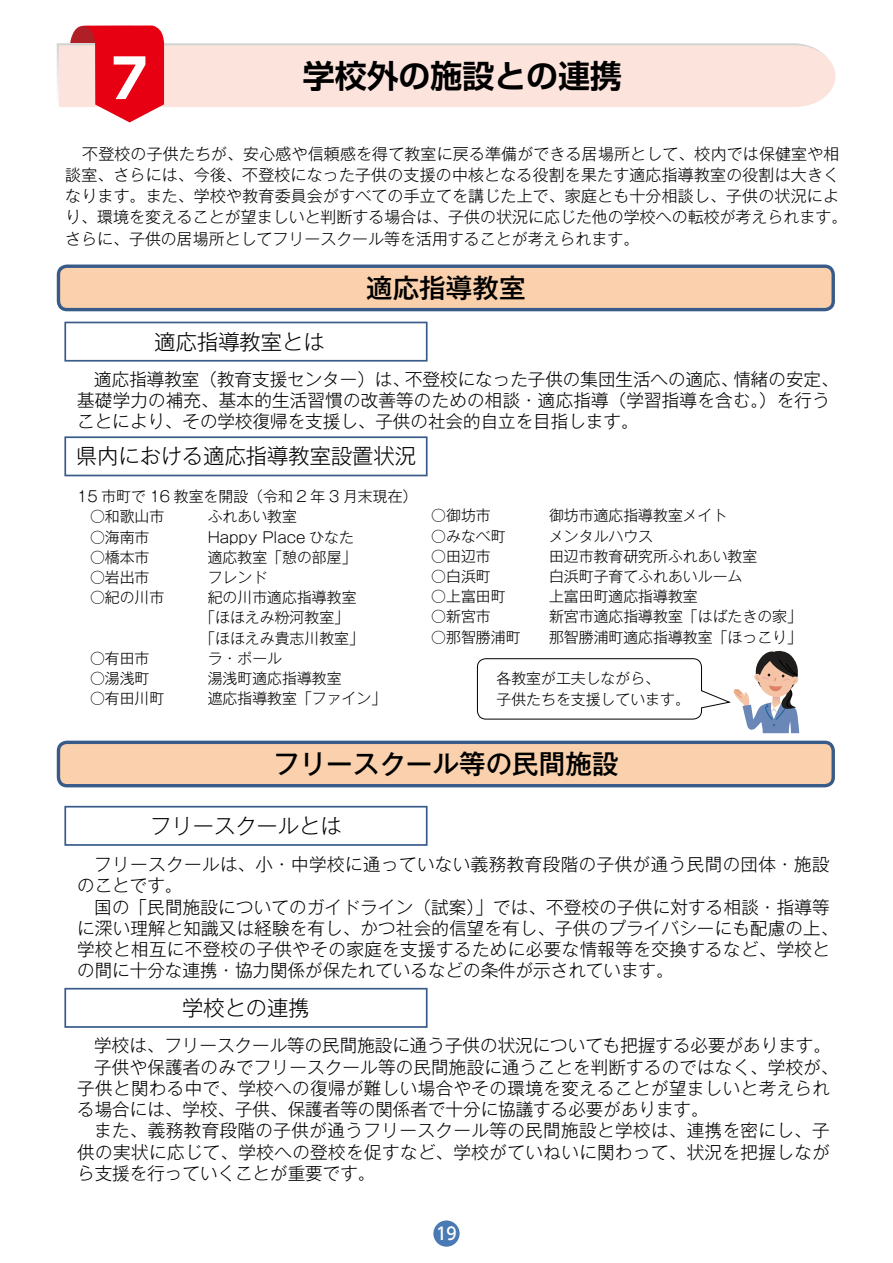
<style>
.page{position:relative;width:893px;height:1263px;background:#fff}
.page>*{position:absolute;margin:0;border:0;box-sizing:border-box;transform-origin:0 0}
.t1{font:700 53.1px "UD Shin Go Pro";color:#fff}
.t2{font:700 31.95px "Shin Go Pro De";color:#000}
.t3{font:500 26.55px "Gothic MB101 Pro";color:#000}
.t4{font:300 21.3px "Gothic MB101 Pro";color:#000}
.t5{font:300 17.55px/21.3px "Gothic MB101 Pro";letter-spacing:.01em;color:#000}
.t6{font:500 16.95px "UD Shin Go C Oeiz Pr 6";color:#fff}
.t7{font:300 15.9px/21.3px "Gothic MB101 Pro";letter-spacing:.01em;color:#000}
.t8{font:300 14.85px/20.2px "Gothic MB101 Pro";color:#000}
</style>
<div class="page">
<div style="left:58px;top:266px;width:775px;height:44px;background:#fad1ac;border-radius:9px"></div>
<div style="left:57px;top:264px;width:778px;height:47px;border:3px solid #385b89;border-radius:9px"></div>
<div style="left:58px;top:742px;width:775px;height:44px;background:#fad1ac;border-radius:9px"></div>
<div style="left:57px;top:741px;width:778px;height:46px;border:3px solid #385b89;border-radius:9px"></div>
<div style="left:433px;top:1220px;width:27px;height:27px;background:#497ab3;border-radius:50%"></div>
<div style="left:64px;top:806px;width:364px;height:40px;border:2px solid #385b89"></div>
<div style="left:64px;top:988px;width:364px;height:40px;border:2px solid #385b89"></div>
<svg style="left:57px;top:43px;width:749px;height:58px"></svg>
<div style="left:59px;top:45px;width:776px;height:62px;background:#fce4dd"></div>
<svg style="left:70px;top:26px;width:94px;height:96px;background:#ea4954"></svg>
<div style="left:64px;top:322px;width:364px;height:40px;border:2px solid #385b89"></div>
<div style="left:64px;top:436px;width:364px;height:40px;border:2px solid #385b89"></div>
<svg style="left:477px;top:650px;width:322px;height:83px"></svg>
<h1 class="t1" style="left:103px;top:36px;width:55px">７</h1>
<h2 class="t2" style="left:303px;top:50px;width:320px">学校外の施設との連携</h2>
<p class="t7" style="left:65px;top:141px;width:784px;text-indent:17px">不登校の子供たちが、安心感や信頼感を得て教室に戻る準備ができる居場所として、校内では保健室や相談室、さらには、今後、不登校になった子供の支援の中核となる役割を果たす適応指導教室の役割は大きくなります。また、学校や教育委員会がすべての手立てを講じた上で、家庭とも十分相談し、子供の状況により、環境を変えることが望ましいと判断する場合は、子供の状況に応じた他の学校への転校が考えられます。さらに、子供の居場所としてフリースクール等を活用することが考えられます。</p>
<h3 class="t3" style="left:366px;top:266px;width:161px">適応指導教室</h3>
<p class="t4" style="left:155px;top:324px;width:172px">適応指導教室とは</p>
<p class="t5" style="left:77px;top:366px;width:763px;text-indent:17px">適応指導教室（教育支援センター）は、不登校になった子供の集団生活への適応、情緒の安定、基礎学力の補充、基本的生活習慣の改善等のための相談・適応指導（学習指導を含む。）を行うことにより、その学校復帰を支援し、子供の社会的自立を目指します。</p>
<p class="t4" style="left:76px;top:439px;width:342px">県内における適応指導教室設置状況</p>
<p class="t8" style="left:77px;top:484px;width:342px">15 市町で 16 教室を開設（令和 2 年 3 月末現在）</p>
<p class="t8" style="left:90px;top:505px;width:76px">○和歌山市</p>
<p class="t8" style="left:208px;top:505px;width:91px">ふれあい教室</p>
<p class="t8" style="left:90px;top:525px;width:61px">○海南市</p>
<p class="t8" style="left:208px;top:525px;width:148px">Happy Place ひなた</p>
<p class="t8" style="left:90px;top:545px;width:61px">○橋本市</p>
<p class="t8" style="left:208px;top:545px;width:150px">適応教室「憩の部屋」</p>
<p class="t8" style="left:90px;top:565px;width:61px">○岩出市</p>
<p class="t8" style="left:208px;top:565px;width:61px">フレンド</p>
<p class="t8" style="left:90px;top:585px;width:76px">○紀の川市</p>
<p class="t8" style="left:200px;top:585px;width:165px;text-indent:7px">紀の川市適応指導教室「ほほえみ粉河教室」「ほほえみ貴志川教室」</p>
<p class="t8" style="left:90px;top:646px;width:61px">○有田市</p>
<p class="t8" style="left:208px;top:646px;width:76px">ラ・ポール</p>
<p class="t8" style="left:90px;top:666px;width:61px">○湯浅町</p>
<p class="t8" style="left:208px;top:666px;width:135px">湯浅町適応指導教室</p>
<p class="t8" style="left:90px;top:686px;width:76px">○有田川町</p>
<p class="t8" style="left:208px;top:686px;width:180px">遮応指導教室「ファイン」</p>
<p class="t8" style="left:431px;top:504px;width:61px">○御坊市</p>
<p class="t8" style="left:549px;top:504px;width:180px">御坊市適応指導教室メイト</p>
<p class="t8" style="left:431px;top:524px;width:76px">○みなべ町</p>
<p class="t8" style="left:549px;top:524px;width:106px">メンタルハウス</p>
<p class="t8" style="left:431px;top:544px;width:61px">○田辺市</p>
<p class="t8" style="left:549px;top:544px;width:210px">田辺市教育研究所ふれあい教室</p>
<p class="t8" style="left:431px;top:564px;width:61px">○白浜町</p>
<p class="t8" style="left:549px;top:564px;width:195px">白浜町子育てふれあいルーム</p>
<p class="t8" style="left:431px;top:584px;width:76px">○上富田町</p>
<p class="t8" style="left:549px;top:584px;width:150px">上富田町適応指導教室</p>
<p class="t8" style="left:431px;top:605px;width:61px">○新宮市</p>
<p class="t8" style="left:549px;top:605px;width:254px">新宮市適応指導教室「はばたきの家」</p>
<p class="t8" style="left:431px;top:625px;width:91px">○那智勝浦町</p>
<p class="t8" style="left:549px;top:625px;width:254px">那智勝浦町適応指導教室「ほっこり」</p>
<p class="t8" style="left:496px;top:666px;width:195px">各教室が工夫しながら、<br>子供たちを支援しています。</p>
<h3 class="t3" style="left:273px;top:742px;width:347px">フリースクール等の民間施設</h3>
<p class="t4" style="left:150px;top:808px;width:193px">フリースクールとは</p>
<p class="t5" style="left:77px;top:851px;width:754px;text-indent:17px">フリースクールは、小・中学校に通っていない義務教育段階の子供が通う民間の団体・施設のことです。</p>
<p class="t5" style="left:77px;top:894px;width:763px;text-indent:17px">国の「民間施設についてのガイドライン（試案）」では、不登校の子供に対する相談・指導等に深い理解と知識又は経験を有し、かつ社会的信望を有し、子供のプライバシーにも配慮の上、学校と相互に不登校の子供やその家庭を支援するために必要な情報等を交換するなど、学校との間に十分な連携・協力関係が保たれているなどの条件が示されています。</p>
<p class="t4" style="left:182px;top:990px;width:129px">学校との連携</p>
<p class="t5" style="left:94px;top:1032px;width:738px">学校は、フリースクール等の民間施設に通う子供の状況についても把握する必要があります。</p>
<p class="t5" style="left:94px;top:1054px;width:746px">子供や保護者のみでフリースクール等の民間施設に通うことを判断するのではなく、学校が、</p>
<p class="t5" style="left:77px;top:1075px;width:754px">子供と関わる中で、学校への復帰が難しい場合やその環境を変えることが望ましいと考えられ</p>
<p class="t5" style="left:77px;top:1096px;width:633px">る場合には、学校、子供、保護者等の関係者で十分に協議する必要があります。</p>
<p class="t5" style="left:94px;top:1117px;width:737px">また、義務教育段階の子供が通うフリースクール等の民間施設と学校は、連携を密にし、子</p>
<p class="t5" style="left:77px;top:1139px;width:754px">供の実状に応じて、学校への登校を促すなど、学校がていねいに関わって、状況を把握しなが</p>
<p class="t5" style="left:77px;top:1160px;width:300px">ら支援を行っていくことが重要です。</p>
<p class="t6" style="left:436px;top:1220px;width:22px">19</p>
</div>
